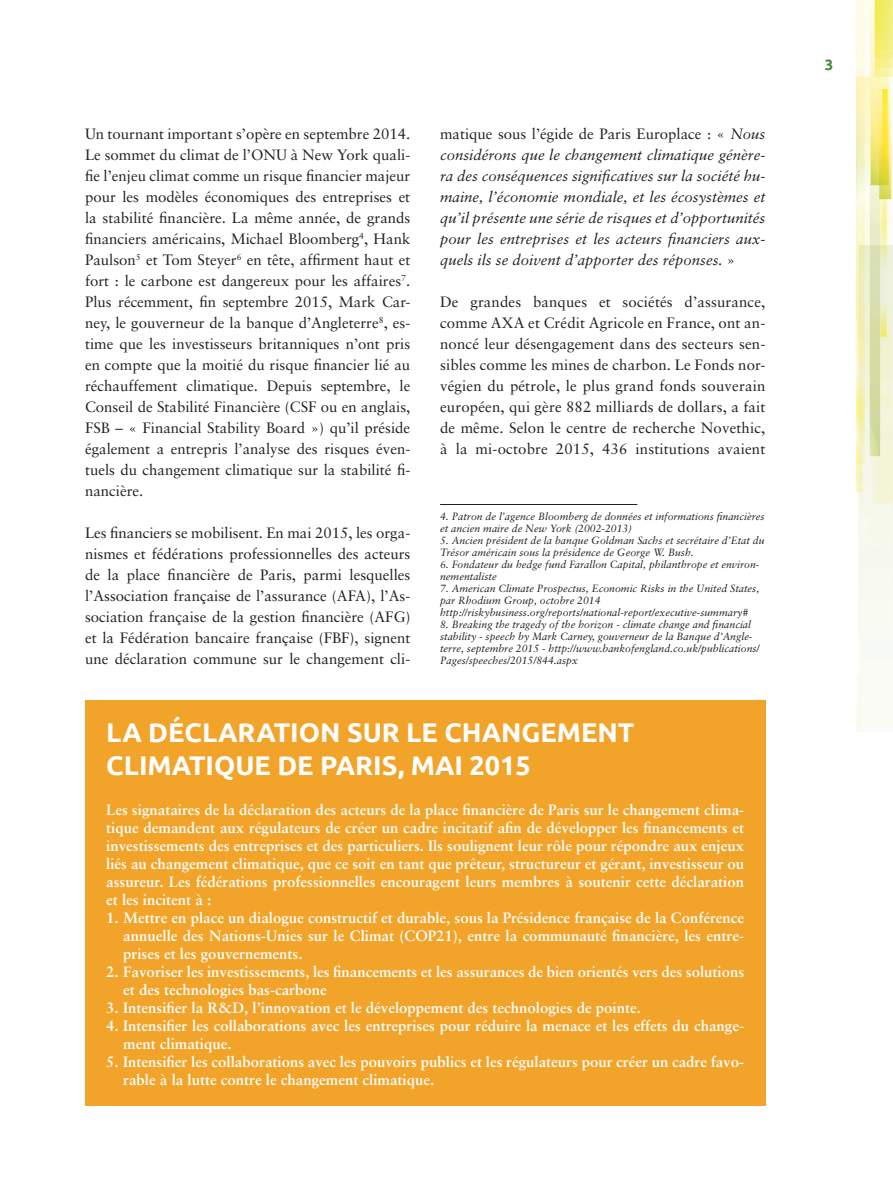
<style>
.page{position:relative;width:893px;height:1191px;background:#fff}
.page>*{position:absolute;margin:0;border:0;box-sizing:border-box;transform-origin:0 0}
.t1{font:700 27px/33px "Ubuntu";color:#fff}
.t2{font:15px/21px "Sabon";color:#231f20;text-align:justify}
.t3{font:700 15px/18px "Sabon";color:#fff}
.t4{font:italic 15px/21px "Sabon";color:#231f20;text-align:justify}
.t5{font:700 15px "Ubuntu";color:#4b8640}
.t6{font:italic 10.5px/12px "Sabon";color:#231f20}
.s1{font-style:normal}
</style>
<div class="page">
<img style="left:857px;top:0;width:36px;height:731px">
<div style="left:85px;top:700px;width:680px;height:406px;background:#f2a329"></div>
<hr style="left:440px;top:504px;width:197px;height:1px;background:#231f20">
<p class="t2" style="left:85px;top:123px;width:327px">Un tournant important s’opère en septembre 2014.<br>Le sommet du climat de l’ONU à New York quali&shy;fie l’enjeu climat comme un risque financier majeur pour les modèles économiques des entreprises et la stabilité financière. La même année, de grands financiers américains, Michael Bloomberg<sup>4</sup>, Hank Paulson<sup>5</sup> et Tom Steyer<sup>6</sup> en tête, affirment haut et fort : le carbone est dangereux pour les affaires<sup>7</sup>.<br>Plus récemment, fin septembre 2015, Mark Car&shy;ney, le gouverneur de la banque d’Angleterre<sup>8</sup>, es&shy;time que les investisseurs britanniques n’ont pris en compte que la moitié du risque financier lié au réchauffement climatique. Depuis septembre, le Conseil de Stabilité Financière (CSF ou en anglais, FSB – « Financial Stability Board ») qu’il préside également a entrepris l’analyse des risques éven&shy;tuels du changement climatique sur la stabilité fi&shy;nancière.</p>
<p class="t2" style="left:85px;top:522px;width:327px">Les financiers se mobilisent. En mai 2015, les orga&shy;nismes et fédérations professionnelles des acteurs de la place financière de Paris, parmi lesquelles l’Association française de l’assurance (AFA), l’As&shy;sociation française de la gestion financière (AFG) et la Fédération bancaire française (FBF), signent une déclaration commune sur le changement cli-</p>
<p class="t4" style="left:440px;top:123px;width:327px"><span class="s1">matique sous l’égide de Paris Europlace : «</span> Nous considérons que le changement climatique génère&shy;ra des conséquences significatives sur la société hu&shy;maine, l’économie mondiale, et les écosystèmes et qu’il présente une série de risques et d’opportunités pour les entreprises et les acteurs financiers aux&shy;quels ils se doivent d’apporter des réponses. <span class="s1">»</span></p>
<p class="t2" style="left:440px;top:291px;width:327px">De grandes banques et sociétés d’assurance, comme AXA et Crédit Agricole en France, ont an&shy;noncé leur désengagement dans des secteurs sen&shy;sibles comme les mines de charbon. Le Fonds nor&shy;végien du pétrole, le plus grand fonds souverain européen, qui gère 882 milliards de dollars, a fait de même. Selon le centre de recherche Novethic, à la mi-octobre 2015, 436 institutions avaient</p>
<p class="t6" style="left:440px;top:510px;width:326px">4. Patron de l’agence Bloomberg de données et informations financières et ancien maire de New York (2002-2013)</p>
<p class="t6" style="left:440px;top:534px;width:326px">5. Ancien président de la banque Goldman Sachs et secrétaire d’Etat du<br>Trésor américain sous la présidence de George W. Bush.</p>
<p class="t6" style="left:440px;top:558px;width:321px">6. Fondateur du hedge fund Farallon Capital, philanthrope et environ&shy;nementaliste</p>
<p class="t6" style="left:440px;top:582px;width:321px">7. American Climate Prospectus, Economic Risks in the United States, par Rhodium Group, octobre 2014</p>
<p class="t6" style="left:440px;top:606px;width:310px">http://riskybusiness.org/reports/national-report/executive-summary#</p>
<p class="t6" style="left:440px;top:618px;width:321px">8. Breaking the tragedy of the horizon - climate change and financial stability - speech by Mark Carney, gouverneur de la Banque d’Angle&shy;terre, septembre 2015 - http://www.bankofengland.co.uk/publications/ Pages/speeches/2015/844.aspx</p>
<p class="t1" style="left:106px;top:715px;width:530px">LA DÉCLARATION SUR LE CHANGEMENT<br>CLIMATIQUE DE PARIS, MAI 2015</p>
<p class="t3" style="left:106px;top:800px;width:639px;text-align:justify">Les signataires de la déclaration des acteurs de la place financière de Paris sur le changement clima&shy;tique demandent aux régulateurs de créer un cadre incitatif afin de développer les financements et investissements des entreprises et des particuliers. Ils soulignent leur rôle pour répondre aux enjeux liés au changement climatique, que ce soit en tant que prêteur, structureur et gérant, investisseur ou assureur. Les fédérations professionnelles encouragent leurs membres à soutenir cette déclaration et les incitent à :</p>
<p class="t3" style="left:123px;top:908px;width:622px;text-align:justify;text-indent:-17px">1. Mettre en place un dialogue constructif et durable, sous la Présidence française de la Conférence annuelle des Nations-Unies sur le Climat (COP21), entre la communauté financière, les entre&shy;prises et les gouvernements.</p>
<p class="t3" style="left:123px;top:962px;width:622px;text-indent:-17px">2. Favoriser les investissements, les financements et les assurances de bien orientés vers des solutions et des technologies bas-carbone</p>
<p class="t3" style="left:106px;top:998px;width:536px">3. Intensifier la R&amp;D, l’innovation et le développement des technologies de pointe.</p>
<p class="t3" style="left:123px;top:1016px;width:622px;text-indent:-17px">4. Intensifier les collaborations avec les entreprises pour réduire la menace et les effets du change&shy;ment climatique.</p>
<p class="t3" style="left:123px;top:1052px;width:622px;text-indent:-17px">5. Intensifier les collaborations avec les pouvoirs publics et les régulateurs pour créer un cadre favo&shy;rable à la lutte contre le changement climatique.</p>
<p class="t5" style="left:825px;top:55px;width:10px">3</p>
</div>
